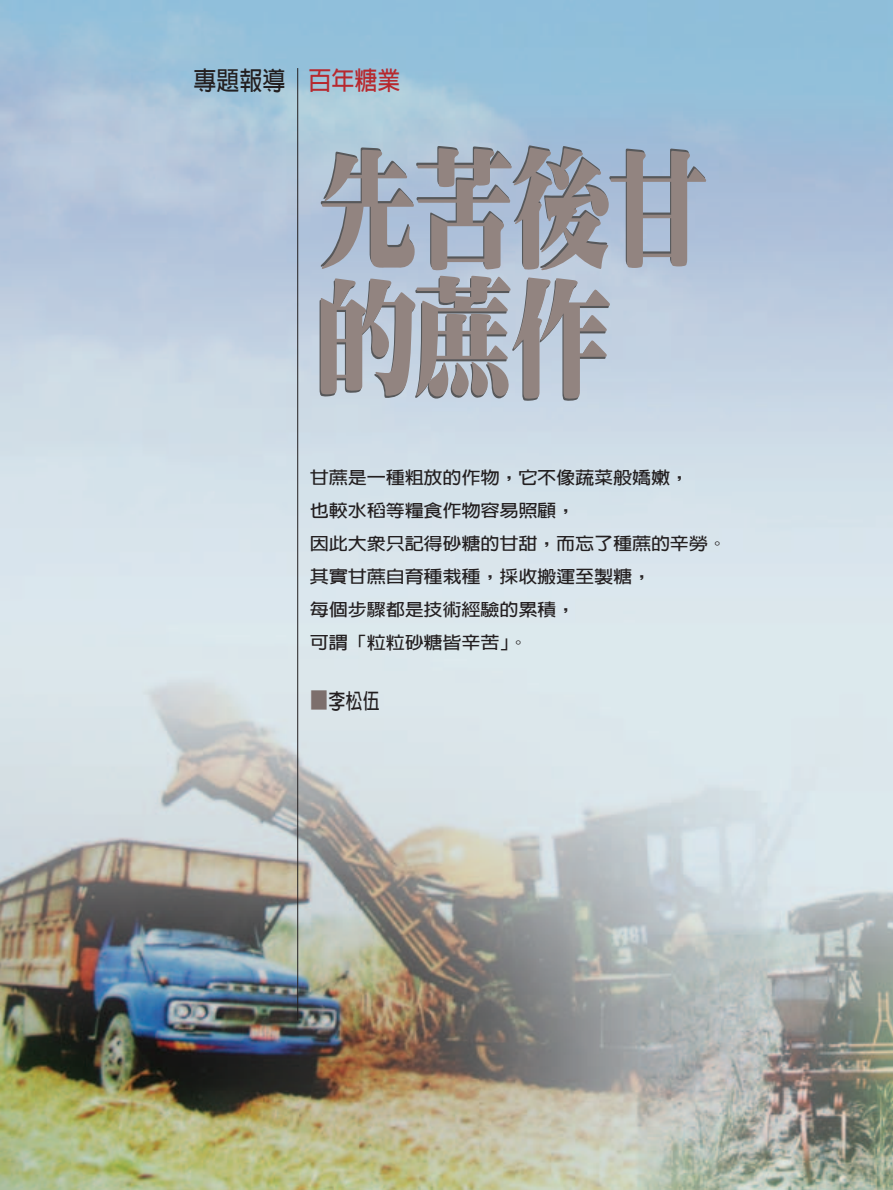
<style>
.page{position:relative;width:893px;height:1190px;background:#fff}
.page>*{position:absolute;margin:0;border:0;box-sizing:border-box;transform-origin:0 0}
.t1{font:900 127.5px/131.9px "Inn Ming";letter-spacing:-.05em;color:#57585a;scale:.8 1}
.t2{font:700 25.5px "Lin Gothic";color:#231f20;scale:.9 1}
.t3{font:700 21.3px "Lin Gothic";color:#231f20;scale:.8 1}
.t4{font:700 17.25px/33px "Lin Gothic";letter-spacing:-.01em;color:#231f20;scale:1.11 1}
.s1{color:#b7282e}
.s2{font-size:23.4px;color:#7d6f6c}
</style>
<div class="page">
<img style="left:0;top:0;width:892px;height:1190px">
<hr style="left:297px;top:68px;width:1px;height:952px;background:#231f20">
<h2 class="t2" style="left:193px;top:67px;width:231px">專題報導 <span class="s1">百年糖業</span></h2>
<h1 class="t1" style="left:315px;top:141px;width:493px">先苦後甘的盰作</h1>
<p class="t4" style="left:310px;top:461px;width:377px">甘睏是一種粗放的作物，它不像蔬菜般嬌嫩，<br>也較水稻等糧食作物容易照顧，<br>因此大眾只記得砂糖的甘甜，而忘了種睏的辛勞。其實甘睏自育種栽種，採收搬運至製糖，<br>每個步驟都是技術經驗的累積，<br>可賱「粒粒砂糖皆辛苦」。</p>
<p class="t3" style="left:310px;top:690px;width:89px"><span class="s2">■</span>李松伍</p>
</div>
